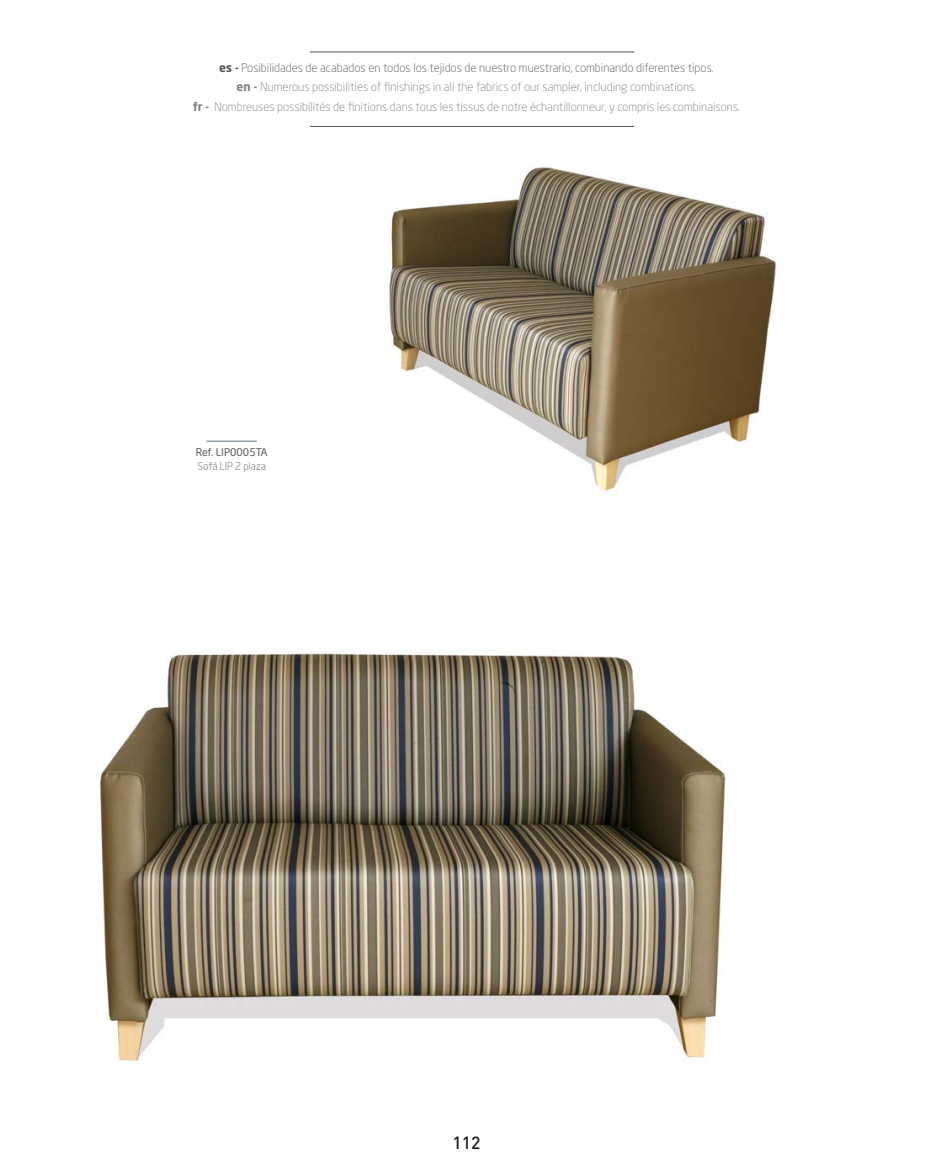
<style>
.page{position:relative;width:933px;height:1166px;background:#fff}
.page>*{position:absolute;margin:0;border:0;box-sizing:border-box;transform-origin:0 0}
.t1{font:500 17.5px "DIN";color:#231f20}
.t2{font:300 11.72px/19.2px "Neo Sans Std";color:#808285;text-align:center}
.t3{font:10.5px "Neo Sans Std";color:#57585a}
.t4{font:300 10.5px "Neo Sans Std";color:#57585a}
.s1{font-weight:700;color:#57585a}
.s2{color:#57585a}
.s3{font-weight:700}
</style>
<div class="page">
<img style="left:389px;top:167px;width:388px;height:325px">
<img style="left:99px;top:650px;width:627px;height:412px">
<hr style="left:207px;top:440px;width:49px;height:2px;background:#90a0aa">
<hr style="left:310px;top:126px;width:324px;height:1px;background:#57585a">
<hr style="left:310px;top:52px;width:324px;height:1px;background:#57585a">
<p class="t2" style="left:193px;top:58px;width:549px"><span class="s1">es -</span> <span class="s2">Posibilidades de acabados en todos los tejidos de nuestro muestrario, combinando diferentes tipos.<br></span><span class="s3">en -</span> Numerous possibilities of -nishings in all the fabrics of our sampler, including combinations.<br><span class="s3">fr -</span> Nombreuses possibilités de -nitions dans tous les tissus de notre échantillonneur, y compris les combinaisons.</p>
<p class="t3" style="left:196px;top:445px;width:73px">Ref. LIP0005TA</p>
<p class="t4" style="left:197px;top:459px;width:70px">Sofá LIP 2 plaza</p>
<h1 class="t1" style="left:452px;top:1131px;width:29px">112</h1>
</div>
